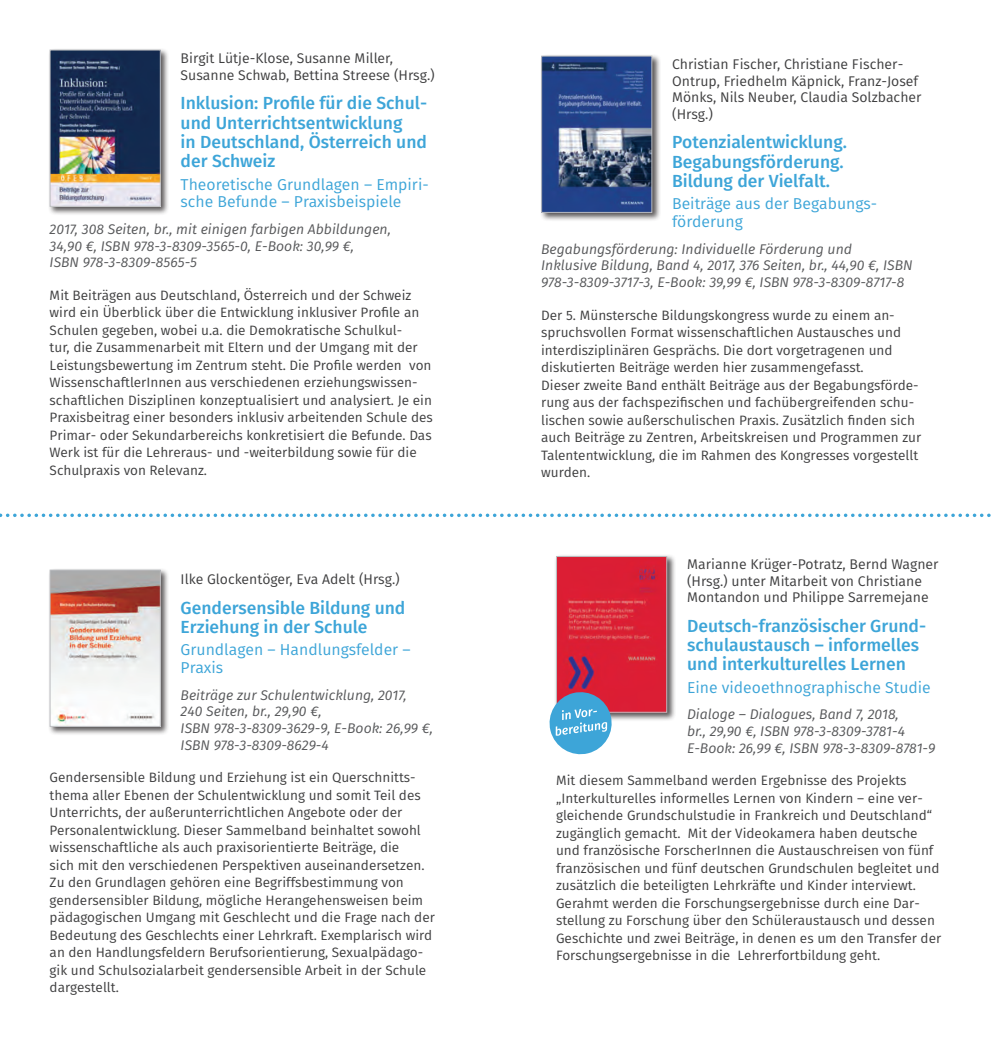
<style>
.page{position:relative;width:993px;height:1042px;background:#fff}
.page>*{position:absolute;margin:0;border:0;box-sizing:border-box;transform-origin:0 0}
.t1{font:500 17.5px/19.2px "Fira Sans";color:#3da5d8}
.t2{font:15.75px/17.5px "Fira Sans";color:#3da5d8}
.t3{font:italic 14px/16.8px "Fira Sans";color:#57585a}
.t4{font:14px/16.8px "Fira Sans";color:#3e3e3f}
.t5{font:13.65px/17.5px "Fira Sans";color:#3e3e3f}
</style>
<div class="page">
<div style="left:554px;top:554px;width:121px;height:168px;background:#231f20;opacity:.75"></div>
<img style="left:558px;top:558px;width:107px;height:153px">
<div style="left:556px;top:556px;width:111px;height:157px;border:1px solid #bcbdc0"></div>
<div style="left:48px;top:48px;width:121px;height:168px;background:#231f20;opacity:.75"></div>
<img style="left:52px;top:52px;width:107px;height:153px">
<div style="left:50px;top:50px;width:111px;height:157px;border:1px solid #bcbdc0"></div>
<div style="left:48px;top:568px;width:121px;height:168px;background:#231f20;opacity:.75"></div>
<img style="left:52px;top:572px;width:107px;height:153px">
<div style="left:50px;top:570px;width:111px;height:157px;border:1px solid #bcbdc0"></div>
<svg style="left:0;top:513px;width:991px;height:4px"></svg>
<div style="left:539px;top:54px;width:121px;height:168px;background:#231f20;opacity:.75"></div>
<img style="left:543px;top:58px;width:107px;height:153px">
<div style="left:541px;top:56px;width:111px;height:157px;border:1px solid #bcbdc0"></div>
<svg style="left:549px;top:689px;width:65px;height:66px"></svg>
<p class="t4" style="left:180px;top:49px;width:256px;line-height:17.5px">Birgit Lütje-Klose, Susanne Miller,<br>Susanne Schwab, Bettina Streese (Hrsg.)</p>
<p class="t1" style="left:180px;top:93px;width:248px">Inklusion: Profile für die Schul&shy;und Unterrichtsentwicklung<br>in Deutschland, Österreich und der Schweiz</p>
<p class="t2" style="left:180px;top:175px;width:249px">Theoretische Grundlagen – Empiri&shy;sche Befunde – Praxisbeispiele</p>
<p class="t3" style="left:50px;top:220px;width:343px">2017, 308 Seiten, br., mit einigen farbigen Abbildungen,<br>34,90 €, ISBN 978-3-8309-3565-0, E-Book: 30,99 €,<br>ISBN 978-3-8309-8565-5</p>
<p class="t5" style="left:50px;top:286px;width:384px">Mit Beiträgen aus Deutschland, Österreich und der Schweiz wird ein Überblick über die Entwicklung inklusiver Profile an Schulen gegeben, wobei u.a. die Demokratische Schulkul-<br>tur, die Zusammenarbeit mit Eltern und der Umgang mit der Leistungsbewertung im Zentrum steht. Die Profile werden von WissenschaftlerInnen aus verschiedenen erziehungswissen&shy;schaftlichen Disziplinen konzeptualisiert und analysiert. Je ein Praxisbeitrag einer besonders inklusiv arbeitenden Schule des Primar- oder Sekundarbereichs konkretisiert die Befunde. Das Werk ist für die Lehreraus- und -weiterbildung sowie für die Schulpraxis von Relevanz.</p>
<p class="t4" style="left:180px;top:571px;width:221px">Ilke Glockentöger, Eva Adelt (Hrsg.)</p>
<p class="t1" style="left:180px;top:597px;width:226px">Gendersensible Bildung und<br>Erziehung in der Schule</p>
<p class="t2" style="left:180px;top:641px;width:231px">Grundlagen – Handlungsfelder –<br>Praxis</p>
<p class="t3" style="left:180px;top:686px;width:254px">Beiträge zur Schulentwicklung, 2017,<br>240 Seiten, br., 29,90 €,<br>ISBN 978-3-8309-3629-9, E-Book: 26,99 €,<br>ISBN 978-3-8309-8629-4</p>
<p class="t5" style="left:50px;top:768px;width:387px">Gendersensible Bildung und Erziehung ist ein Querschnitts&shy;thema aller Ebenen der Schulentwicklung und somit Teil des Unterrichts, der außerunterrichtlichen Angebote oder der Personalentwicklung. Dieser Sammelband beinhaltet sowohl wissenschaftliche als auch praxisorientierte Beiträge, die<br>sich mit den verschiedenen Perspektiven auseinandersetzen.<br>Zu den Grundlagen gehören eine Begriffsbestimmung von gendersensibler Bildung, mögliche Herangehensweisen beim pädagogischen Umgang mit Geschlecht und die Frage nach der Bedeutung des Geschlechts einer Lehrkraft. Exemplarisch wird an den Handlungsfeldern Berufsorientierung, Sexualpädago&shy;gik und Schulsozialarbeit gendersensible Arbeit in der Schule dargestellt.</p>
<p class="t4" style="left:672px;top:55px;width:251px">Christian Fischer, Christiane Fischer-<br>Ontrup, Friedhelm Käpnick, Franz-Josef<br>Mönks, Nils Neuber, Claudia Solzbacher (Hrsg.)</p>
<p class="t1" style="left:672px;top:132px;width:176px">Potenzialentwicklung.<br>Begabungsförderung.<br>Bildung der Vielfalt.</p>
<p class="t2" style="left:672px;top:195px;width:207px">Beiträge aus der Begabungs&shy;förderung</p>
<p class="t3" style="left:541px;top:240px;width:373px">Begabungsförderung: Individuelle Förderung und<br>Inklusive Bildung, Band 4, 2017, 376 Seiten, br., 44,90 €, ISBN<br>978-3-8309-3717-3, E-Book: 39,99 €, ISBN 978-3-8309-8717-8</p>
<p class="t5" style="left:541px;top:306px;width:381px">Der 5. Münstersche Bildungskongress wurde zu einem an&shy;spruchsvollen Format wissenschaftlichen Austausches und interdisziplinären Gesprächs. Die dort vorgetragenen und diskutierten Beiträge werden hier zusammengefasst.<br>Dieser zweite Band enthält Beiträge aus der Begabungsförde&shy;rung aus der fachspezifischen und fachübergreifenden schu&shy;lischen sowie außerschulischen Praxis. Zusätzlich finden sich auch Beiträge zu Zentren, Arbeitskreisen und Programmen zur Talententwicklung, die im Rahmen des Kongresses vorgestellt wurden.</p>
<p class="t4" style="left:686px;top:555px;width:253px">Marianne Krüger-Potratz, Bernd Wagner (Hrsg.) unter Mitarbeit von Christiane<br>Montandon und Philippe Sarremejane</p>
<p class="t1" style="left:686px;top:615px;width:240px">Deutsch-französischer Grund&shy;schulaustausch – informelles und interkulturelles Lernen</p>
<p class="t2" style="left:686px;top:678px;width:245px">Eine videoethnographische Studie</p>
<p class="t3" style="left:686px;top:706px;width:250px">Dialoge – Dialogues, Band 7, 2018,<br>br., 29,90 €, ISBN 978-3-8309-3781-4<br>E-Book: 26,99 €, ISBN 978-3-8309-8781-9</p>
<p class="t5" style="left:556px;top:771px;width:386px">Mit diesem Sammelband werden Ergebnisse des Projekts „Interkulturelles informelles Lernen von Kindern – eine ver&shy;gleichende Grundschulstudie in Frankreich und Deutschland“ zugänglich gemacht. Mit der Videokamera haben deutsche und französische ForscherInnen die Austauschreisen von fünf französischen und fünf deutschen Grundschulen begleitet und zusätzlich die beteiligten Lehrkräfte und Kinder interviewt.<br>Gerahmt werden die Forschungsergebnisse durch eine Dar&shy;stellung zu Forschung über den Schüleraustausch und dessen Geschichte und zwei Beiträge, in denen es um den Transfer der Forschungsergebnisse in die Lehrerfortbildung geht.</p>
</div>
